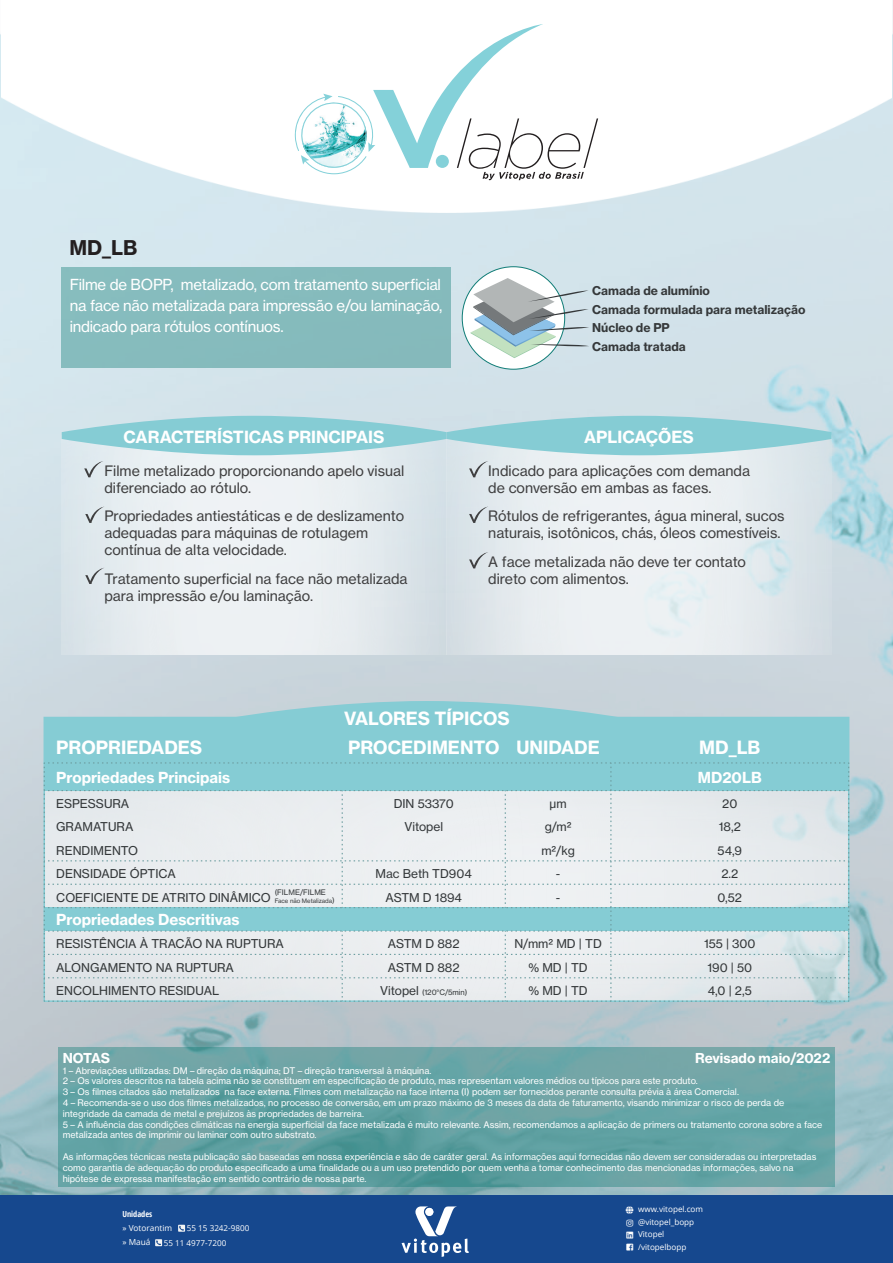
<style>
.page{position:relative;width:893px;height:1263px;background:#fff}
.page>*{position:absolute;margin:0;border:0;box-sizing:border-box;transform-origin:0 0}
.t1{font:20.1px "N Haas Grotesk TX Pro 75 Bd";color:#231f20}
.t2{font:18px/28.5px "N Haas Grotesk TX Pro 75 Bd";color:#fff}
.t3{font:16.5px "N Haas Grotesk TX Pro 75 Bd";color:#fff}
.t4{font:15px/21px "N Haas Grotesk TX Pro 55 Rg";letter-spacing:-.015em;color:#fff;text-align:justify}
.t5{font:15px "N Haas Grotesk TX Pro 75 Bd";color:#fff}
.t6{font:14.25px/17.1px "N Haas Grotesk TX Pro 55 Rg";color:#3f3f40}
.t7{font:13.5px "N Haas Grotesk TX Pro 75 Bd";color:#fff}
.t8{font:12px/23.4px "N Haas Grotesk TX Pro 55 Rg";color:#333739;text-align:center}
.t9{font:12px/18.6px "N Haas Grotesk TX Pro 75 Bd";color:#35383a}
.t10{font:9px/10.8px "N Haas Grotesk TX Pro 55 Rg";color:#fff}
.t11{font:8.25px/14.1px "Open Sans";color:#fff}
.t12{font:700 condensed 8.25px "Open Sans";color:#fff}
.t13{font:8.1px/12.8px "Open Sans";color:#fff}
.t14{font:7.5px "N Haas Grotesk TX Pro 55 Rg";color:#333739}
.t15{font:7.5px "N Haas Grotesk TX Pro 55 Rg";color:#35383a}
.t16{font:6px "N Haas Grotesk TX Pro 55 Rg";color:#35383a}
.s1{font-size:7.5px}
.s2{font-size:12px}
</style>
<div class="page">
<img style="left:0;top:0;width:893px;height:1195px">
<img style="left:1px;top:0;width:891px;height:212px">
<svg style="left:294px;top:24px;width:304px;height:156px"></svg>
<img style="left:62px;top:455px;width:384px;height:199px">
<img style="left:446px;top:455px;width:385px;height:199px">
<svg style="left:62px;top:416px;width:769px;height:39px;background:#9cd2da"></svg>
<svg style="left:469px;top:461px;width:19px;height:16px"></svg>
<svg style="left:469px;top:506px;width:19px;height:17px"></svg>
<svg style="left:469px;top:552px;width:19px;height:16px"></svg>
<svg style="left:85px;top:568px;width:19px;height:16px"></svg>
<svg style="left:85px;top:506px;width:19px;height:17px"></svg>
<svg style="left:84px;top:461px;width:19px;height:16px"></svg>
<div style="left:62px;top:267px;width:389px;height:101px;background:#85bbbd"></div>
<div style="left:462px;top:267px;width:103px;height:102px;background:#fff;border-radius:50%"></div>
<svg style="left:470px;top:278px;width:119px;height:80px"></svg>
<div style="left:0;top:1195px;width:893px;height:68px;background:#16488e"></div>
<svg style="left:402px;top:1206px;width:67px;height:51px"></svg>
<svg style="left:155px;top:1239px;width:7px;height:7px"></svg>
<svg style="left:156px;top:1240px;width:5px;height:5px"></svg>
<svg style="left:178px;top:1225px;width:7px;height:7px"></svg>
<svg style="left:179px;top:1226px;width:5px;height:4px"></svg>
<div style="left:44px;top:717px;width:805px;height:47px;background:#85ccd4"></div>
<svg style="left:233px;top:701px;width:387px;height:19px"></svg>
<svg style="left:44px;top:762px;width:805px;height:240px;background:#cfe3e7"></svg>
<svg style="left:58px;top:1048px;width:777px;height:139px;background:#65a2a3"></svg>
<h1 class="t1" style="left:70px;top:235px;width:69px">MD_LB</h1>
<h3 class="t4" style="left:70px;top:274px;width:374px">Filme de BOPP, metalizado, com tratamento superficial na face não metalizada para impressão e/ou laminação, indicado para rótulos contínuos.</h3>
<h3 class="t9" style="left:592px;top:281px;width:215px">Camada de alumínio<br>Camada formulada para metalização<br>Núcleo de PP<br>Camada tratada</h3>
<h3 class="t3" style="left:124px;top:426px;width:262px">CARACTERÍSTICAS PRINCIPAIS</h3>
<h3 class="t3" style="left:584px;top:426px;width:111px">APLICAÇÕES</h3>
<h3 class="t6" style="left:488px;top:462px;width:263px">Indicado para aplicações com demanda de conversão em ambas as faces.</h3>
<h3 class="t6" style="left:488px;top:507px;width:298px">Rótulos de refrigerantes, água mineral, sucos naturais, isotônicos, chás, óleos comestíveis.</h3>
<h3 class="t6" style="left:488px;top:553px;width:259px">A face metalizada não deve ter contato direto com alimentos.</h3>
<h3 class="t6" style="left:104px;top:462px;width:301px">Filme metalizado proporcionando apelo visual diferenciado ao rótulo.</h3>
<h3 class="t6" style="left:104px;top:507px;width:301px">Propriedades antiestáticas e de deslizamento adequadas para máquinas de rotulagem contínua de alta velocidade.</h3>
<h3 class="t6" style="left:104px;top:570px;width:305px">Tratamento superficial na face não metalizada para impressão e/ou laminação.</h3>
<h2 class="t2" style="left:56px;top:733px;width:148px">PROPRIEDADES</h2>
<h3 class="t5" style="left:56px;top:768px;width:175px">Propriedades Principais</h3>
<h2 class="t2" style="left:344px;top:704px;width:257px">VALORES TÍPICOS<br>PROCEDIMENTO UNIDADE</h2>
<h3 class="t8" style="left:56px;top:792px;width:216px;text-align:left">ESPESSURA<br>GRAMATURA<br>RENDIMENTO<br>DENSIDADE ÓPTICA<br>COEFICIENTE DE ATRITO DINÂMICO</h3>
<h3 class="t8" style="left:394px;top:792px;width:62px">DIN 53370<br>Vitopel</h3>
<h3 class="t8" style="left:541px;top:792px;width:35px">μm g/m² m²/kg</h3>
<h3 class="t8" style="left:376px;top:862px;width:98px">Mac Beth TD904<br>ASTM D 1894</h3>
<h3 class="t8" style="left:556px;top:862px;width:6px;text-align:left">- -</h3>
<p class="t15" style="left:275px;top:888px;width:53px">(FILME/FILME</p>
<p class="t16" style="left:275px;top:897px;width:61px">Face não Metalizada<span class="s1">)</span></p>
<h3 class="t5" style="left:56px;top:910px;width:185px">Propriedades Descritivas</h3>
<h2 class="t2" style="left:699px;top:733px;width:63px">MD_LB</h2>
<h3 class="t5" style="left:698px;top:768px;width:65px">MD20LB</h3>
<h3 class="t8" style="left:718px;top:792px;width:26px">20<br>18,2<br>54,9</h3>
<h3 class="t8" style="left:717px;top:862px;width:26px">2.2<br>0,52</h3>
<h3 class="t8" style="left:56px;top:932px;width:229px">RESISTÊNCIA À TRACÃO NA RUPTURA</h3>
<h3 class="t8" style="left:388px;top:932px;width:73px">ASTM D 882</h3>
<h3 class="t8" style="left:514px;top:932px;width:89px">N/mm² MD | TD</h3>
<h3 class="t8" style="left:704px;top:932px;width:53px">155 | 300</h3>
<h3 class="t8" style="left:56px;top:956px;width:179px">ALONGAMENTO NA RUPTURA</h3>
<h3 class="t8" style="left:388px;top:956px;width:73px">ASTM D 882</h3>
<h3 class="t8" style="left:528px;top:956px;width:61px">% MD | TD</h3>
<h3 class="t8" style="left:707px;top:956px;width:46px">190 | 50</h3>
<h3 class="t8" style="left:56px;top:979px;width:164px">ENCOLHIMENTO RESIDUAL</h3>
<p class="t14" style="left:380px;top:988px;width:89px"><span class="s2">Vitopel</span> (120°C/5min)</p>
<h3 class="t8" style="left:528px;top:979px;width:61px">% MD | TD</h3>
<h3 class="t8" style="left:708px;top:979px;width:46px">4,0 | 2,5</h3>
<h3 class="t7" style="left:695px;top:1049px;width:137px">Revisado maio/2022</h3>
<h3 class="t7" style="left:63px;top:1049px;width:49px">NOTAS</h3>
<p class="t10" style="left:63px;top:1065px;width:761px">1 – Abreviações utilizadas: DM – direção da máquina; DT – direção transversal à máquina.<br>2 – Os valores descritos na tabela acima não se constituem em especificação de produto, mas representam valores médios ou típicos para este produto.<br>3 – Os filmes citados são metalizados na face externa. Filmes com metalização na face interna (I) podem ser fornecidos perante consulta prévia à área Comercial.<br>4 – Recomenda-se o uso dos filmes metalizados, no processo de conversão, em um prazo máximo de 3 meses da data de faturamento, visando minimizar o risco de perda de integridade da camada de metal e prejuízos às propriedades de barreira.<br>5 – A influência das condições climáticas na energia superficial da face metalizada é muito relevante. Assim, recomendamos a aplicação de primers ou tratamento corona sobre a face metalizada antes de imprimir ou laminar com outro substrato.</p>
<p class="t10" style="left:63px;top:1151px;width:755px">As informações técnicas nesta publicação são baseadas em nossa experiência e são de caráter geral. As informações aqui fornecidas não devem ser consideradas ou interpretadas como garantia de adequação do produto especificado a uma finalidade ou a um uso pretendido por quem venha a tomar conhecimento das mencionadas informações, salvo na hipótese de expressa manifestação em sentido contrário de nossa parte.</p>
<p class="t12" style="left:122px;top:1208px;width:31px">Unidades</p>
<p class="t11" style="left:122px;top:1221px;width:51px">» Votorantim » Mauá</p>
<p class="t13" style="left:187px;top:1222px;width:64px">55 15 3242-9800</p>
<p class="t13" style="left:164px;top:1236px;width:64px">55 11 4977-7200</p>
<p class="t13" style="left:638px;top:1202px;width:67px">www.vitopel.com @vitopel_bopp<br>Vitopel /vitopelbopp</p>
</div>
